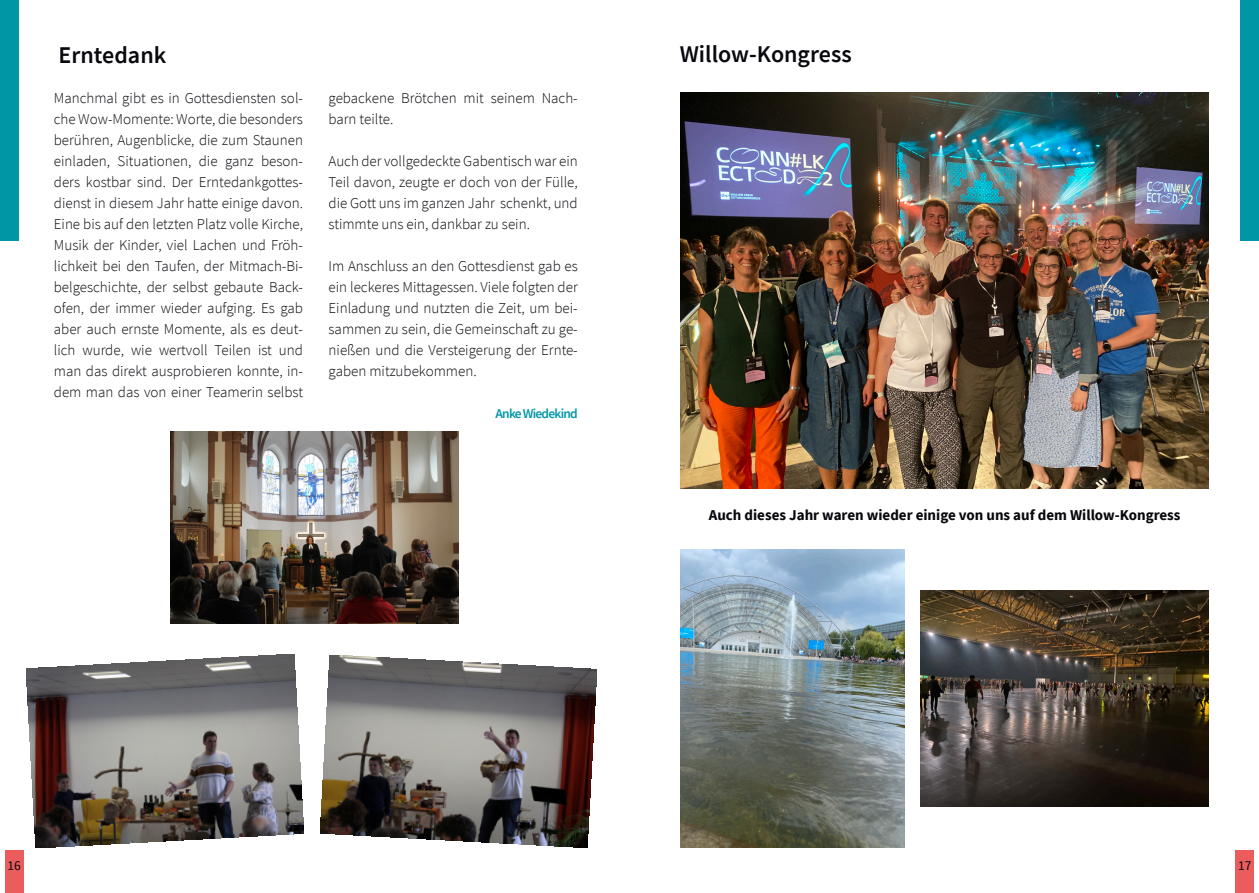
<style>
.page{position:relative;width:1259px;height:893px;background:#fff}
.page>*{position:absolute;margin:0;border:0;box-sizing:border-box;transform-origin:0 0}
.t1{font:600 24px "Source Sans Pro";color:#08070d}
.t2{font:300 15px/21px "Source Sans Pro";color:#08070d;text-align:justify}
.t3{font:700 15px "Source Sans Pro";color:#08070d}
.t4{font:600 13.5px "Source Sans Pro";letter-spacing:-.06em;color:#0196a6}
.t5{font:13.5px "Source Sans Pro";color:#08070d}
</style>
<div class="page">
<div style="left:1235px;top:850px;width:19px;height:43px;background:#eb5d5c"></div>
<div style="left:5px;top:850px;width:18px;height:43px;background:#eb5d5c"></div>
<div style="left:0;top:0;width:19px;height:241px;background:#0196a6"></div>
<div style="left:1240px;top:0;width:19px;height:241px;background:#0196a6"></div>
<img style="left:171px;top:432px;width:288px;height:192px">
<img style="left:27px;top:654px;width:277px;height:193px">
<img style="left:321px;top:655px;width:276px;height:192px">
<img style="left:680px;top:93px;width:528px;height:396px">
<img style="left:680px;top:549px;width:224px;height:298px">
<img style="left:920px;top:590px;width:288px;height:216px">
<h1 class="t1" style="left:59px;top:45px;width:109px">Erntedank</h1>
<h1 class="t1" style="left:680px;top:44px;width:173px">Willow-Kongress</h1>
<p class="t2" style="left:54px;top:89px;width:251px">Manchmal gibt es in Gottesdiensten sol&shy;che Wow-Momente: Worte, die besonders berühren, Augenblicke, die zum Staunen einladen, Situationen, die ganz beson&shy;ders kostbar sind. Der Erntedankgottes&shy;dienst in diesem Jahr hatte einige davon.<br>Eine bis auf den letzten Platz volle Kirche, Musik der Kinder, viel Lachen und Fröh&shy;lichkeit bei den Taufen, der Mitmach-Bi&shy;belgeschichte, der selbst gebaute Back&shy;ofen, der immer wieder aufging. Es gab aber auch ernste Momente, als es deut&shy;lich wurde, wie wertvoll Teilen ist und man das direkt ausprobieren konnte, in&shy;dem man das von einer Teamerin selbst</p>
<p class="t2" style="left:328px;top:89px;width:251px">gebackene Brötchen mit seinem Nach&shy;barn teilte.</p>
<p class="t2" style="left:328px;top:152px;width:251px">Auch der vollgedeckte Gabentisch war ein Teil davon, zeugte er doch von der Fülle, die Gott uns im ganzen Jahr schenkt, und stimmte uns ein, dankbar zu sein.</p>
<p class="t2" style="left:328px;top:257px;width:251px">Im Anschluss an den Gottesdienst gab es ein leckeres Mittagessen. Viele folgten der Einladung und nutzten die Zeit, um bei&shy;sammen zu sein, die Gemeinschaft zu ge&shy;nießen und die Versteigerung der Ernte&shy;gaben mitzubekommen.</p>
<p class="t4" style="left:495px;top:408px;width:84px">AnkeWiedekind</p>
<p class="t3" style="left:709px;top:509px;width:473px">Auch dieses Jahr waren wieder einige von uns auf dem Willow-Kongress</p>
<p class="t5" style="left:7px;top:860px;width:15px">16</p>
<p class="t5" style="left:1238px;top:860px;width:15px">17</p>
</div>
